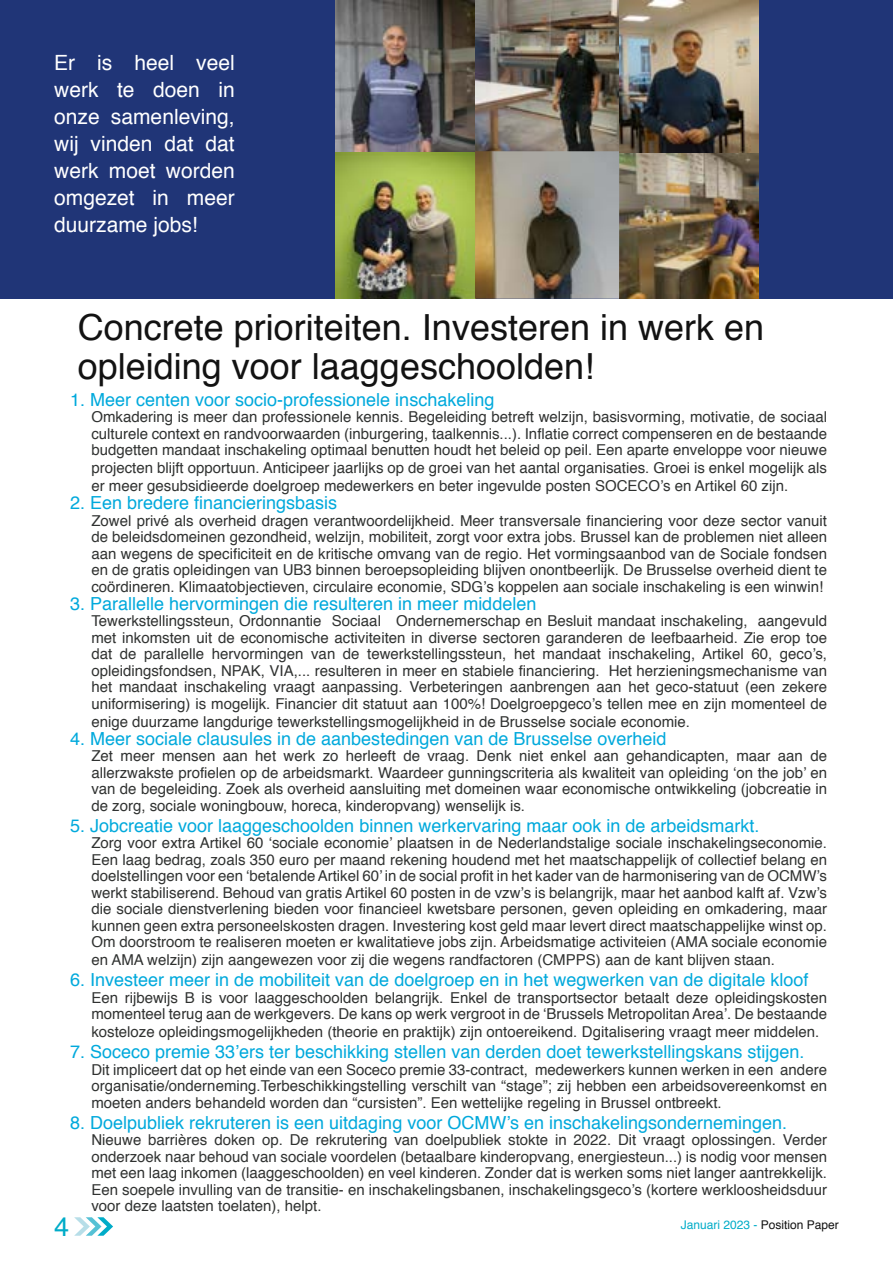
<style>
.page{position:relative;width:893px;height:1263px;background:#fff}
.page>*{position:absolute;margin:0;border:0;box-sizing:border-box;transform-origin:0 0}
.t1{font:36px/39px "Helvetica";color:#121212}
.t2{font:27px "Helvetica";color:#00acc8}
.t3{font:21px/27px "Helvetica";color:#fff;text-align:justify}
.t4{font:18px "Helvetica";color:#00a9dc}
.t5{font:15px/16.5px "Helvetica";color:#303231;text-align:justify}
.t6{font:12px "Helvetica";color:#121212}
.s1{color:#00acc8}
</style>
<div class="page">
<svg style="left:74px;top:1217px;width:39px;height:19px"></svg>
<div style="left:0;top:0;width:893px;height:299px;background:#203577"></div>
<img style="left:336px;top:0;width:283px;height:299px">
<img style="left:619px;top:153px;width:139px;height:146px">
<img style="left:619px;top:0;width:139px;height:153px">
<h3 class="t3" style="left:54px;top:49px;width:182px">Er is heel veel werk te doen in onze samenleving, wij vinden dat dat werk moet worden omgezet in meer duurzame jobs!</h3>
<h1 class="t1" style="left:78px;top:309px;width:688px">Concrete prioriteiten. Investeren in werk en opleiding voor laaggeschoolden!</h1>
<p class="t4" style="left:70px;top:386px;width:426px">1. Meer centen voor socio-professionele inschakeling</p>
<p class="t5" style="left:91px;top:409px;width:737px">Omkadering is meer dan professionele kennis. Begeleiding betreft welzijn, basisvorming, motivatie, de sociaal culturele context en randvoorwaarden (inburgering, taalkennis...). Inflatie correct compenseren en de bestaande budgetten mandaat inschakeling optimaal benutten houdt het beleid op peil. Een aparte enveloppe voor nieuwe</p>
<p class="t5" style="left:91px;top:459px;width:737px;line-height:18px">projecten blijft opportuun. Anticipeer jaarlijks op de groei van het aantal organisaties. Groei is enkel mogelijk als er meer gesubsidieerde doelgroep medewerkers en beter ingevulde posten SOCECO’s en Artikel 60 zijn.</p>
<p class="t4" style="left:70px;top:489px;width:269px">2. Een bredere financieringsbasis</p>
<p class="t5" style="left:91px;top:513px;width:737px">Zowel privé als overheid dragen verantwoordelijkheid. Meer transversale financiering voor deze sector vanuit de beleidsdomeinen gezondheid, welzijn, mobiliteit, zorgt voor extra jobs. Brussel kan de problemen niet alleen aan wegens de specificiteit en de kritische omvang van de regio. Het vormingsaanbod van de Sociale fondsen en de gratis opleidingen van UB3 binnen beroepsopleiding blijven onontbeerlijk. De Brusselse overheid dient te coördineren. Klimaatobjectieven, circulaire economie, SDG’s koppelen aan sociale inschakeling is een winwin!</p>
<p class="t4" style="left:70px;top:590px;width:468px">3. Parallelle hervormingen die resulteren in meer middelen</p>
<p class="t5" style="left:91px;top:613px;width:737px">Tewerkstellingssteun, Ordonnantie Sociaal Ondernemerschap en Besluit mandaat inschakeling, aangevuld met inkomsten uit de economische activiteiten in diverse sectoren garanderen de leefbaarheid. Zie erop toe dat de parallelle hervormingen van de tewerkstellingssteun, het mandaat inschakeling, Artikel 60, geco’s, opleidingsfondsen, NPAK, VIA,... resulteren in meer en stabiele financiering. Het herzieningsmechanisme van het mandaat inschakeling vraagt aanpassing. Verbeteringen aanbrengen aan het geco-statuut (een zekere uniformisering) is mogelijk. Financier dit statuut aan 100%! Doelgroepgeco’s tellen mee en zijn momenteel de</p>
<p class="t5" style="left:91px;top:714px;width:600px">enige duurzame langdurige tewerkstellingsmogelijkheid in de Brusselse sociale economie.</p>
<p class="t4" style="left:70px;top:725px;width:598px">4. Meer sociale clausules in de aanbestedingen van de Brusselse overheid</p>
<p class="t5" style="left:91px;top:748px;width:737px">Zet meer mensen aan het werk zo herleeft de vraag. Denk niet enkel aan gehandicapten, maar aan de allerzwakste profielen op de arbeidsmarkt. Waardeer gunningscriteria als kwaliteit van opleiding ‘on the job’ en van de begeleiding. Zoek als overheid aansluiting met domeinen waar economische ontwikkeling (jobcreatie in de zorg, sociale woningbouw, horeca, kinderopvang) wenselijk is.</p>
<p class="t4" style="left:70px;top:812px;width:691px">5. Jobcreatie voor laaggeschoolden binnen werkervaring maar ook in de arbeidsmarkt.</p>
<p class="t5" style="left:91px;top:835px;width:737px">Zorg voor extra Artikel 60 ‘sociale economie’ plaatsen in de Nederlandstalige sociale inschakelingseconomie.<br>Een laag bedrag, zoals 350 euro per maand rekening houdend met het maatschappelijk of collectief belang en doelstellingen voor een ‘betalende Artikel 60’ in de social profit in het kader van de harmonisering van de OCMW’s werkt stabiliserend. Behoud van gratis Artikel 60 posten in de vzw’s is belangrijk, maar het aanbod kalft af. Vzw’s die sociale dienstverlening bieden voor financieel kwetsbare personen, geven opleiding en omkadering, maar kunnen geen extra personeelskosten dragen. Investering kost geld maar levert direct maatschappelijke winst op.<br>Om doorstroom te realiseren moeten er kwalitatieve jobs zijn. Arbeidsmatige activiteien (AMA sociale economie</p>
<p class="t5" style="left:91px;top:952px;width:685px">en AMA welzijn) zijn aangewezen voor zij die wegens randfactoren (CMPPS) aan de kant blijven staan.</p>
<p class="t4" style="left:70px;top:966px;width:740px">6. Investeer meer in de mobiliteit van de doelgroep en in het wegwerken van de digitale kloof</p>
<p class="t5" style="left:91px;top:990px;width:737px">Een rijbewijs B is voor laaggeschoolden belangrijk. Enkel de transportsector betaalt deze opleidingskosten momenteel terug aan de werkgevers. De kans op werk vergroot in de ‘Brussels Metropolitan Area’. De bestaande</p>
<p class="t5" style="left:91px;top:1024px;width:729px">kosteloze opleidingsmogelijkheden (theorie en praktijk) zijn ontoereikend. Dgitalisering vraagt meer middelen.</p>
<p class="t4" style="left:70px;top:1038px;width:736px">7. Soceco premie 33’ers ter beschikking stellen van derden doet tewerkstellingskans stijgen.</p>
<p class="t5" style="left:91px;top:1062px;width:737px">Dit impliceert dat op het einde van een Soceco premie 33-contract, medewerkers kunnen werken in een andere organisatie/onderneming.Terbeschikkingstelling verschilt van “stage”; zij hebben een arbeidsovereenkomst en moeten anders behandeld worden dan “cursisten”. Een wettelijke regeling in Brussel ontbreekt.</p>
<p class="t4" style="left:70px;top:1109px;width:719px">8. Doelpubliek rekruteren is een uitdaging voor OCMW’s en inschakelingsondernemingen.</p>
<p class="t5" style="left:91px;top:1132px;width:737px">Nieuwe barrières doken op. De rekrutering van doelpubliek stokte in 2022. Dit vraagt oplossingen. Verder onderzoek naar behoud van sociale voordelen (betaalbare kinderopvang, energiesteun...) is nodig voor mensen met een laag inkomen (laaggeschoolden) en veel kinderen. Zonder dat is werken soms niet langer aantrekkelijk.<br>Een soepele invulling van de transitie- en inschakelingsbanen, inschakelingsgeco’s (kortere werkloosheidsduur voor deze laatsten toelaten), helpt.</p>
<h2 class="t2" style="left:54px;top:1205px;width:17px">4</h2>
<p class="t6" style="left:681px;top:1216px;width:160px"><span class="s1">Januari 2023 -</span> Position Paper</p>
</div>
